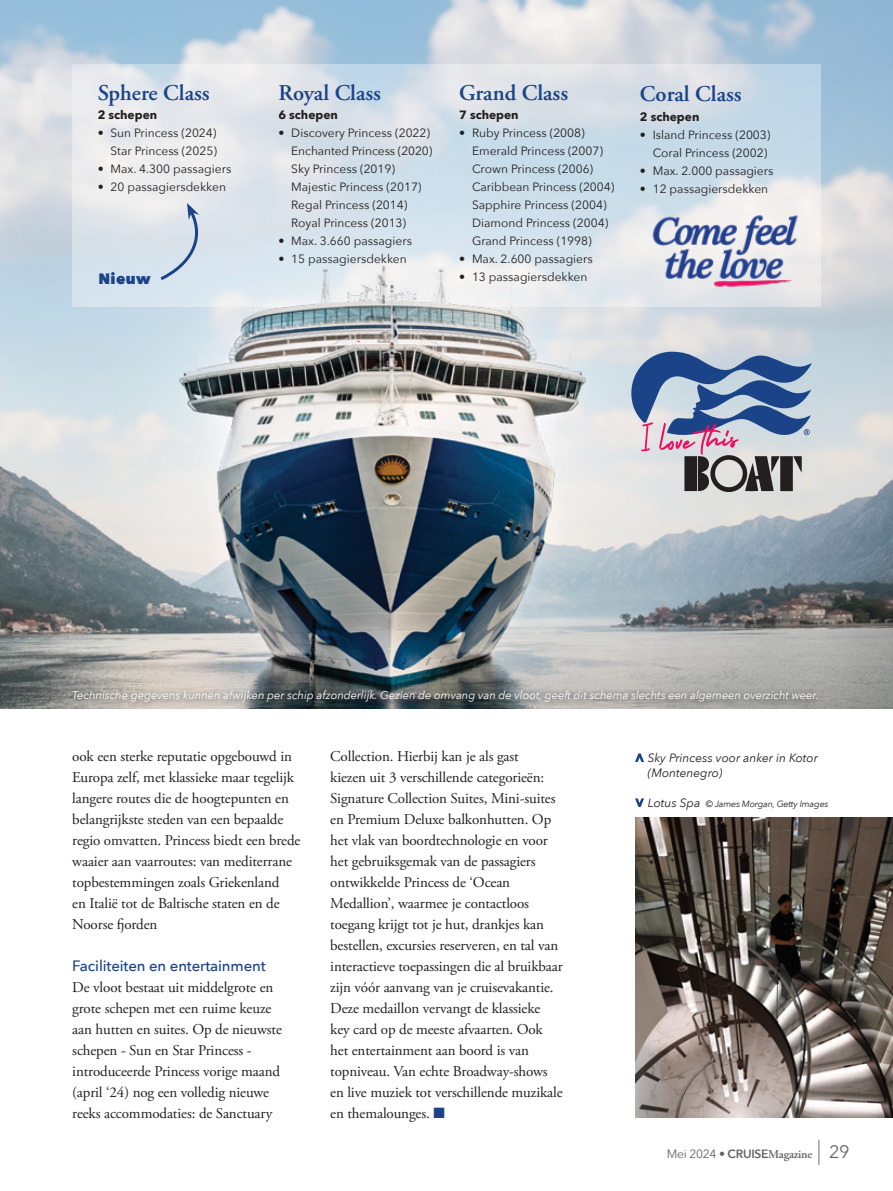
<style>
.page{position:relative;width:893px;height:1191px;background:#fff}
.page>*{position:absolute;margin:0;border:0;box-sizing:border-box;transform-origin:0 0}
.Subtitel{font:600 22.5px "Adobe Garamond Pro";color:#1b4387}
.t1{font:18px "Avenir Next";color:#636366}
.body{font:15px/21px "Adobe Garamond Pro";letter-spacing:-.01em;color:#231f20}
.Tussentitel{font:500 15px "Avenir Next";letter-spacing:-.01em;color:#1b4387}
.Subtitel-2{font:800 15px "Avenir Next";letter-spacing:.02em;color:#1b4387}
.t2{font:12px/18px "Avenir Next";color:#231f20;text-align:right}
.t3{font:italic 12px/15px "Avenir Next";color:#231f20}
.Inleiding{font:700 12px "Avenir Next";color:#231f20}
.t4{font:600 12px "Adobe Garamond Pro";letter-spacing:-.02em;color:#636366}
.Fototekst{font:italic 11.25px "Avenir Next";letter-spacing:-.005em;color:#fff}
.t5{font:italic 9px "Avenir Next";letter-spacing:-.02em;color:#231f20}
.s1{color:#1b4387}
.s2{font-size:12px}
.s3{font-family:"Avenir Next";font-weight:400}
.s4{font-family:"Avenir Next";font-weight:200}
.s5{font-family:"Avenir Next"}
.s6{font-size:36px}
</style>
<div class="page">
<img style="left:0;top:0;width:893px;height:709px">
<svg style="left:72px;top:64px;width:749px;height:198px;background:#d8e2ea"></svg>
<img style="left:0;top:262px;width:893px;height:255px">
<svg style="left:157px;top:203px;width:48px;height:80px;background:#ccd7e3"></svg>
<div style="left:67px;top:684px;width:757px;height:25px;background:#231f20;opacity:.95"></div>
<img style="left:635px;top:817px;width:258px;height:300px">
<svg style="left:635px;top:753px;width:9px;height:9px"></svg>
<svg style="left:635px;top:798px;width:9px;height:9px"></svg>
<svg style="left:631px;top:352px;width:181px;height:140px;background:#8e98b0"></svg>
<img style="left:649px;top:214px;width:164px;height:75px">
<p class="Subtitel" style="left:98px;top:80px;width:113px">Sphere Class</p>
<p class="Inleiding" style="left:98px;top:104px;width:61px">2 schepen</p>
<p class="t2" style="left:98px;top:123px;width:121px">• Sun Princess (2024)<br>Star Princess (2025)</p>
<p class="t2" style="left:98px;top:159px;width:135px">• Max. 4.300 passagiers</p>
<p class="t2" style="left:98px;top:177px;width:130px">• 20 passagiersdekken</p>
<p class="Subtitel-2" style="left:98px;top:269px;width:54px">Nieuw</p>
<p class="Subtitel" style="left:279px;top:80px;width:104px">Royal Class</p>
<p class="Inleiding" style="left:279px;top:104px;width:61px">6 schepen</p>
<p class="t2" style="left:291px;top:123px;width:143px;text-align:left;text-indent:-13px">• Discovery Princess (2022)<br>Enchanted Princess (2020)<br>Sky Princess (2019)<br>Majestic Princess (2017)<br>Regal Princess (2014)<br>Royal Princess (2013)</p>
<p class="t2" style="left:279px;top:231px;width:135px">• Max. 3.660 passagiers</p>
<p class="t2" style="left:279px;top:249px;width:130px">• 15 passagiersdekken</p>
<p class="Subtitel" style="left:459px;top:80px;width:110px">Grand Class</p>
<p class="Inleiding" style="left:459px;top:104px;width:61px">7 schepen</p>
<p class="t2" style="left:472px;top:123px;width:144px;text-align:left;text-indent:-13px">• Ruby Princess (2008)<br>Emerald Princess (2007)<br>Crown Princess (2006)<br>Caribbean Princess (2004)<br>Sapphire Princess (2004)<br>Diamond Princess (2004)<br>Grand Princess (1998)</p>
<p class="t2" style="left:459px;top:249px;width:135px">• Max. 2.600 passagiers</p>
<p class="t2" style="left:459px;top:267px;width:130px">• 13 passagiersdekken</p>
<p class="Subtitel" style="left:640px;top:81px;width:103px">Coral Class</p>
<p class="Inleiding" style="left:640px;top:106px;width:61px">2 schepen</p>
<p class="t2" style="left:640px;top:125px;width:132px">• Island Princess (2003)<br>Coral Princess (2002)</p>
<p class="t2" style="left:640px;top:161px;width:135px">• Max. 2.000 passagiers</p>
<p class="t2" style="left:640px;top:179px;width:130px">• 12 passagiersdekken</p>
<p class="Fototekst" style="left:72px;top:686px;width:748px">Technische gegevens kunnen afwijken per schip afzonderlijk. Gezien de omvang van de vloot, geeft dit schema slechts een algemeen overzicht weer.</p>
<p class="body" style="left:72px;top:746px;width:230px">ook een sterke reputatie opgebouwd in Europa zelf, met klassieke maar tegelijk langere routes die de hoogtepunten en belangrijkste steden van een bepaalde regio omvatten. Princess biedt een brede waaier aan vaarroutes: van mediterrane topbestemmingen zoals Griekenland<br>en Italië tot de Baltische staten en de Noorse fjorden</p>
<p class="Tussentitel" style="left:72px;top:953px;width:195px">Faciliteiten en entertainment</p>
<p class="body" style="left:72px;top:977px;width:211px">De vloot bestaat uit middelgrote en grote schepen met een ruime keuze aan hutten en suites. Op de nieuwste schepen - Sun en Star Princess - introduceerde Princess vorige maand (april ‘24) nog een volledig nieuwe reeks accommodaties: de Sanctuary</p>
<p class="body" style="left:330px;top:746px;width:234px">Collection. Hierbij kan je als gast<br>kiezen uit 3 verschillende categorieën:<br>Signature Collection Suites, Mini-suites en Premium Deluxe balkonhutten. Op het vlak van boordtechnologie en voor het gebruiksgemak van de passagiers ontwikkelde Princess de ‘Ocean Medallion’, waarmee je contactloos toegang krijgt tot je hut, drankjes kan bestellen, excursies reserveren, en tal van interactieve toepassingen die al bruikbaar zijn vóór aanvang van je cruisevakantie.<br>Deze medaillon vervangt de klassieke key card op de meeste afvaarten. Ook het entertainment aan boord is van topniveau. Van echte Broadway-shows en live muziek tot verschillende muzikale en themalounges. <span class="s1">■</span></p>
<p class="t3" style="left:648px;top:750px;width:172px">Sky Princess voor anker in Kotor (Montenegro)</p>
<p class="t5" style="left:648px;top:796px;width:182px"><span class="s2">Lotus Spa</span> © James Morgan, Getty Images</p>
<p class="t4" style="left:667px;top:1147px;width:147px"><span class="s3">Mei 2024</span> <span class="s4">•</span> <span class="s5">CRUISE</span>Magazine</p>
<p class="t1" style="left:818px;top:1136px;width:34px"><span class="s6">I</span> 29</p>
</div>
